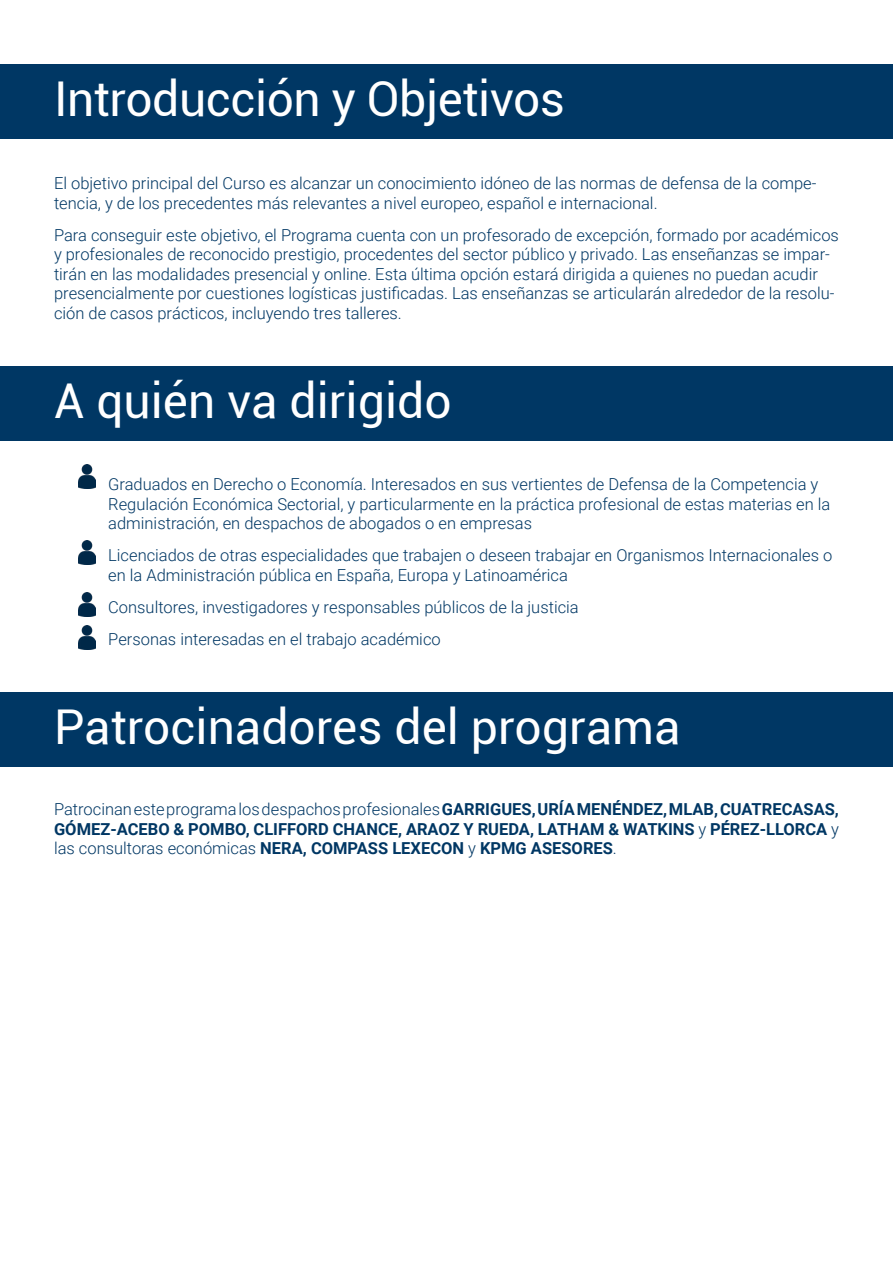
<style>
.page{position:relative;width:893px;height:1263px;background:#fff}
.page>*{position:absolute;margin:0;border:0;box-sizing:border-box;transform-origin:0 0}
.t1{font:48px "Roboto";color:#fff}
.t2{font:300 16.5px/19.5px "Roboto";color:#003764}
.t3{font:700 16.5px/19.5px "Roboto";color:#003764;text-align:justify}
.s1{font-weight:300}
</style>
<div class="page">
<div style="left:0;top:64px;width:893px;height:75px;background:#003764"></div>
<div style="left:0;top:366px;width:893px;height:75px;background:#003764"></div>
<div style="left:0;top:692px;width:893px;height:74px;background:#003764"></div>
<img style="left:78px;top:465px;width:18px;height:24px">
<img style="left:78px;top:540px;width:18px;height:24px">
<img style="left:78px;top:592px;width:18px;height:24px">
<img style="left:78px;top:625px;width:18px;height:24px">
<h1 class="t1" style="left:54px;top:66px;width:512px">Introducción y Objetivos</h1>
<p class="t2" style="left:54px;top:173px;width:764px">El objetivo principal del Curso es alcanzar un conocimiento idóneo de las normas de defensa de la compe&shy;tencia, y de los precedentes más relevantes a nivel europeo, español e internacional.</p>
<p class="t2" style="left:54px;top:225px;width:786px">Para conseguir este objetivo, el Programa cuenta con un profesorado de excepción, formado por académicos y profesionales de reconocido prestigio, procedentes del sector público y privado. Las enseñanzas se impar&shy;tirán en las modalidades presencial y online. Esta última opción estará dirigida a quienes no puedan acudir presencialmente por cuestiones logísticas justificadas. Las enseñanzas se articularán alrededor de la resolu&shy;ción de casos prácticos, incluyendo tres talleres.</p>
<h1 class="t1" style="left:54px;top:367px;width:399px">A quién va dirigido</h1>
<p class="t2" style="left:108px;top:474px;width:723px">Graduados en Derecho o Economía. Interesados en sus vertientes de Defensa de la Competencia y<br>Regulación Económica Sectorial, y particularmente en la práctica profesional de estas materias en la administración, en despachos de abogados o en empresas</p>
<p class="t2" style="left:108px;top:545px;width:725px">Licenciados de otras especialidades que trabajen o deseen trabajar en Organismos Internacionales o en la Administración pública en España, Europa y Latinoamérica</p>
<p class="t2" style="left:108px;top:590px;width:472px;line-height:32.2px">Consultores, investigadores y responsables públicos de la justicia<br>Personas interesadas en el trabajo académico</p>
<h1 class="t1" style="left:54px;top:693px;width:628px">Patrocinadores del programa</h1>
<p class="t3" style="left:54px;top:799px;width:786px"><span class="s1">Patrocinan este programa los despachos profesionales</span> GARRIGUES, URÍA MENÉNDEZ, MLAB, CUATRECASAS, GÓMEZ-ACEBO &amp; POMBO, CLIFFORD CHANCE, ARAOZ Y RUEDA, LATHAM &amp; WATKINS <span class="s1">y</span> PÉREZ-LLORCA <span class="s1">y las consultoras económicas</span> NERA, COMPASS LEXECON <span class="s1">y</span> KPMG ASESORES<span class="s1">.</span></p>
</div>
